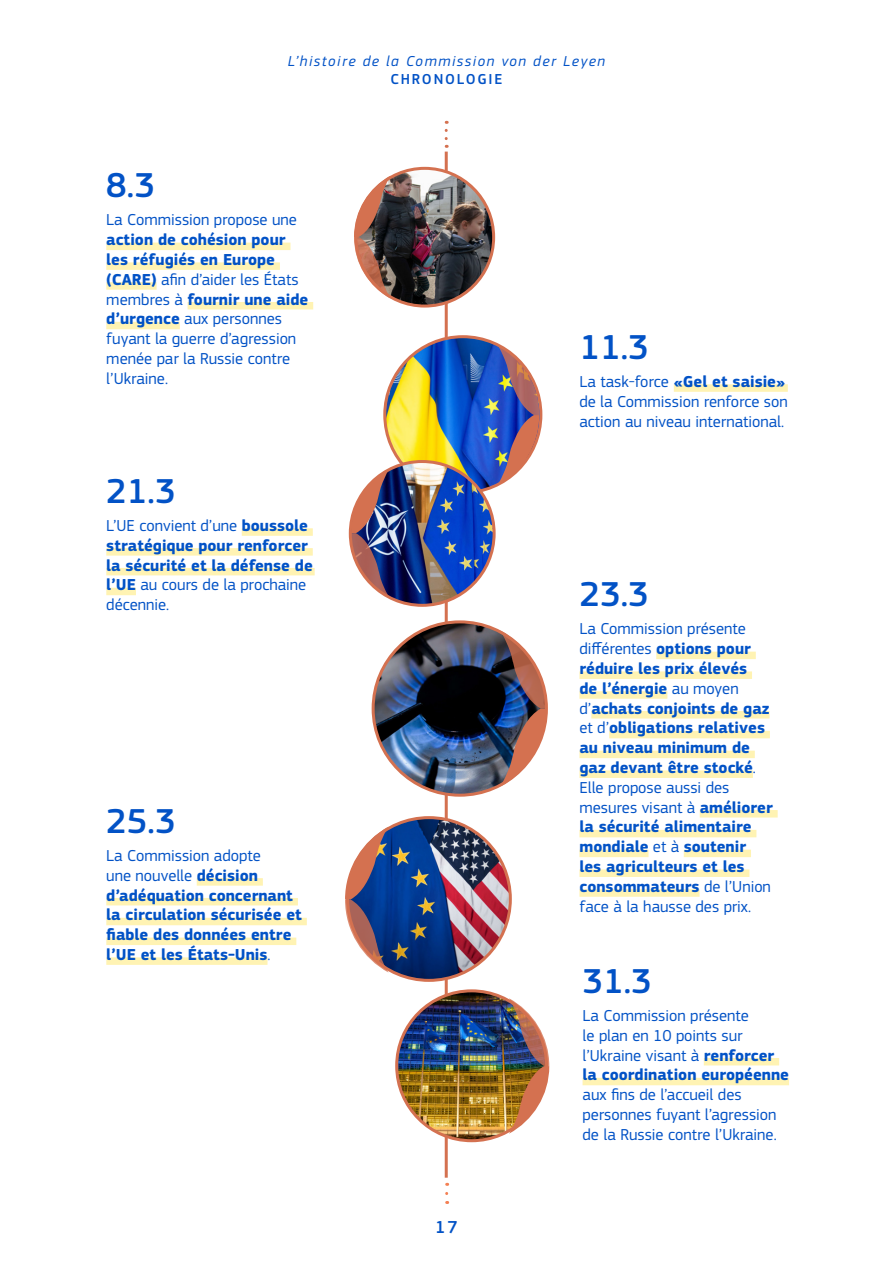
<style>
.page{position:relative;width:893px;height:1263px;background:#fff}
.page>*{position:absolute;margin:0;border:0;box-sizing:border-box;transform-origin:0 0}
.Body_text_blue{font:500 36px "EC Square Sans Pro";color:#0252c6}
.t1{font:500 18px "EC Square Sans Pro";color:#0252c6}
.Body_text_blue-2{font:700 16.5px/19.8px "EC Square Sans Pro";color:#0252c6}
.Body_text_blue-3{font:16.5px/19.8px "EC Square Sans Pro";color:#0252c6}
.t2{font:italic 15px "EC Square Sans Pro";letter-spacing:.1em;color:#0252c6}
.t3{font:500 15px "EC Square Sans Pro";letter-spacing:.12em;color:#0252c6}
.s1{font-weight:700}
.s2{font-weight:400}
</style>
<div class="page">
<hr style="left:445px;top:152px;width:3px;height:1026px;background:#d47150">
<svg style="left:445px;top:130px;width:3px;height:18px"></svg>
<img style="left:356px;top:168px;width:138px;height:138px;border-radius:69px">
<svg style="left:354px;top:176px;width:37px;height:123px"></svg>
<img style="left:348px;top:818px;width:162px;height:162px;border-radius:81px">
<svg style="left:345px;top:827px;width:44px;height:145px"></svg>
<img style="left:385px;top:337px;width:156px;height:155px">
<svg style="left:497px;top:344px;width:42px;height:141px"></svg>
<img style="left:397px;top:991px;width:150px;height:150px;border-radius:75px">
<img style="left:509px;top:998px;width:40px;height:136px">
<img style="left:373px;top:622px;width:173px;height:173px;border-radius:87px">
<img style="left:500px;top:630px;width:47px;height:157px">
<img style="left:350px;top:461px;width:144px;height:144px;border-radius:72px">
<div style="left:349px;top:460px;width:147px;height:147px;border:3px solid #d47150;border-radius:50%"></div>
<svg style="left:351px;top:469px;width:38px;height:129px"></svg>
<svg style="left:445px;top:1193px;width:3px;height:11px"></svg>
<div style="left:106px;top:243px;width:184px;height:7px;background:#fff3b3"></div>
<div style="left:106px;top:262px;width:174px;height:8px;background:#fff3b3"></div>
<div style="left:106px;top:282px;width:51px;height:8px;background:#fff3b3"></div>
<div style="left:188px;top:302px;width:125px;height:7px;background:#fff3b3"></div>
<div style="left:106px;top:322px;width:74px;height:7px;background:#fff3b3"></div>
<div style="left:674px;top:384px;width:114px;height:8px;background:#fff3b3"></div>
<div style="left:242px;top:528px;width:71px;height:8px;background:#fff3b3"></div>
<div style="left:106px;top:548px;width:207px;height:8px;background:#fff3b3"></div>
<div style="left:106px;top:568px;width:209px;height:7px;background:#fff3b3"></div>
<div style="left:106px;top:588px;width:30px;height:7px;background:#fff3b3"></div>
<div style="left:656px;top:652px;width:100px;height:7px;background:#fff3b3"></div>
<div style="left:579px;top:671px;width:173px;height:8px;background:#fff3b3"></div>
<div style="left:579px;top:691px;width:88px;height:8px;background:#fff3b3"></div>
<div style="left:591px;top:711px;width:179px;height:7px;background:#fff3b3"></div>
<div style="left:609px;top:731px;width:161px;height:7px;background:#fff3b3"></div>
<div style="left:579px;top:751px;width:176px;height:7px;background:#fff3b3"></div>
<div style="left:579px;top:770px;width:174px;height:8px;background:#fff3b3"></div>
<div style="left:700px;top:810px;width:78px;height:7px;background:#fff3b3"></div>
<div style="left:579px;top:830px;width:177px;height:7px;background:#fff3b3"></div>
<div style="left:579px;top:850px;width:69px;height:7px;background:#fff3b3"></div>
<div style="left:684px;top:850px;width:67px;height:7px;background:#fff3b3"></div>
<div style="left:579px;top:869px;width:170px;height:8px;background:#fff3b3"></div>
<div style="left:579px;top:889px;width:120px;height:8px;background:#fff3b3"></div>
<div style="left:197px;top:878px;width:66px;height:8px;background:#fff3b3"></div>
<div style="left:106px;top:898px;width:192px;height:7px;background:#fff3b3"></div>
<div style="left:106px;top:918px;width:201px;height:7px;background:#fff3b3"></div>
<div style="left:106px;top:937px;width:190px;height:8px;background:#fff3b3"></div>
<div style="left:106px;top:957px;width:162px;height:8px;background:#fff3b3"></div>
<div style="left:704px;top:1058px;width:75px;height:7px;background:#fff3b3"></div>
<div style="left:583px;top:1078px;width:206px;height:7px;background:#fff3b3"></div>
<p class="t2" style="left:288px;top:53px;width:319px">L’histoire de la Commission von der Leyen</p>
<p class="t3" style="left:390px;top:71px;width:113px">CHRONOLOGIE</p>
<p class="Body_text_blue" style="left:106px;top:164px;width:50px">8.3</p>
<p class="Body_text_blue-3" style="left:106px;top:210px;width:204px">La Commission propose une <span class="s1">action de cohésion pour les réfugiés en Europe (CARE)</span> afin d’aider les États membres à <span class="s1">fournir une aide d’urgence</span> aux personnes fuyant la guerre d’agression menée par la Russie contre l’Ukraine.</p>
<p class="Body_text_blue" style="left:106px;top:470px;width:71px">21.3</p>
<p class="Body_text_blue-2" style="left:106px;top:516px;width:208px"><span class="s2">L’UE convient d’une</span> boussole stratégique pour renforcer la sécurité et la défense de l’UE <span class="s2">au cours de la prochaine décennie.</span></p>
<p class="Body_text_blue" style="left:106px;top:800px;width:71px">25.3</p>
<p class="Body_text_blue-2" style="left:106px;top:846px;width:197px"><span class="s2">La Commission adopte<br>une nouvelle</span> décision d’adéquation concernant la circulation sécurisée et fiable des données entre l’UE et les États-Unis<span class="s2">.</span></p>
<p class="t1" style="left:435px;top:1216px;width:24px">17</p>
<p class="Body_text_blue" style="left:579px;top:326px;width:71px">11.3</p>
<p class="Body_text_blue-3" style="left:579px;top:372px;width:210px">La task-force <span class="s1">«Gel et saisie» </span>de la Commission renforce son action au niveau international.</p>
<p class="Body_text_blue" style="left:579px;top:573px;width:71px">23.3</p>
<p class="Body_text_blue-2" style="left:579px;top:620px;width:195px"><span class="s2">La Commission présente différentes</span> options pour réduire les prix élevés<br>de l’énergie <span class="s2">au moyen d’</span>achats conjoints de gaz <span class="s2">et d’</span>obligations relatives au niveau minimum de gaz devant être stocké<span class="s2">.<br>Elle propose aussi des mesures visant à</span> améliorer la sécurité alimentaire mondiale <span class="s2">et à</span> soutenir<br>les agriculteurs et les consommateurs <span class="s2">de l’Union face à la hausse des prix.</span></p>
<p class="Body_text_blue" style="left:583px;top:960px;width:71px">31.3</p>
<p class="Body_text_blue-3" style="left:583px;top:1006px;width:208px">La Commission présente<br>le plan en 10 points sur l’Ukraine visant à <span class="s1">renforcer la coordination européenne </span>aux fins de l’accueil des personnes fuyant l’agression de la Russie contre l’Ukraine.</p>
</div>
